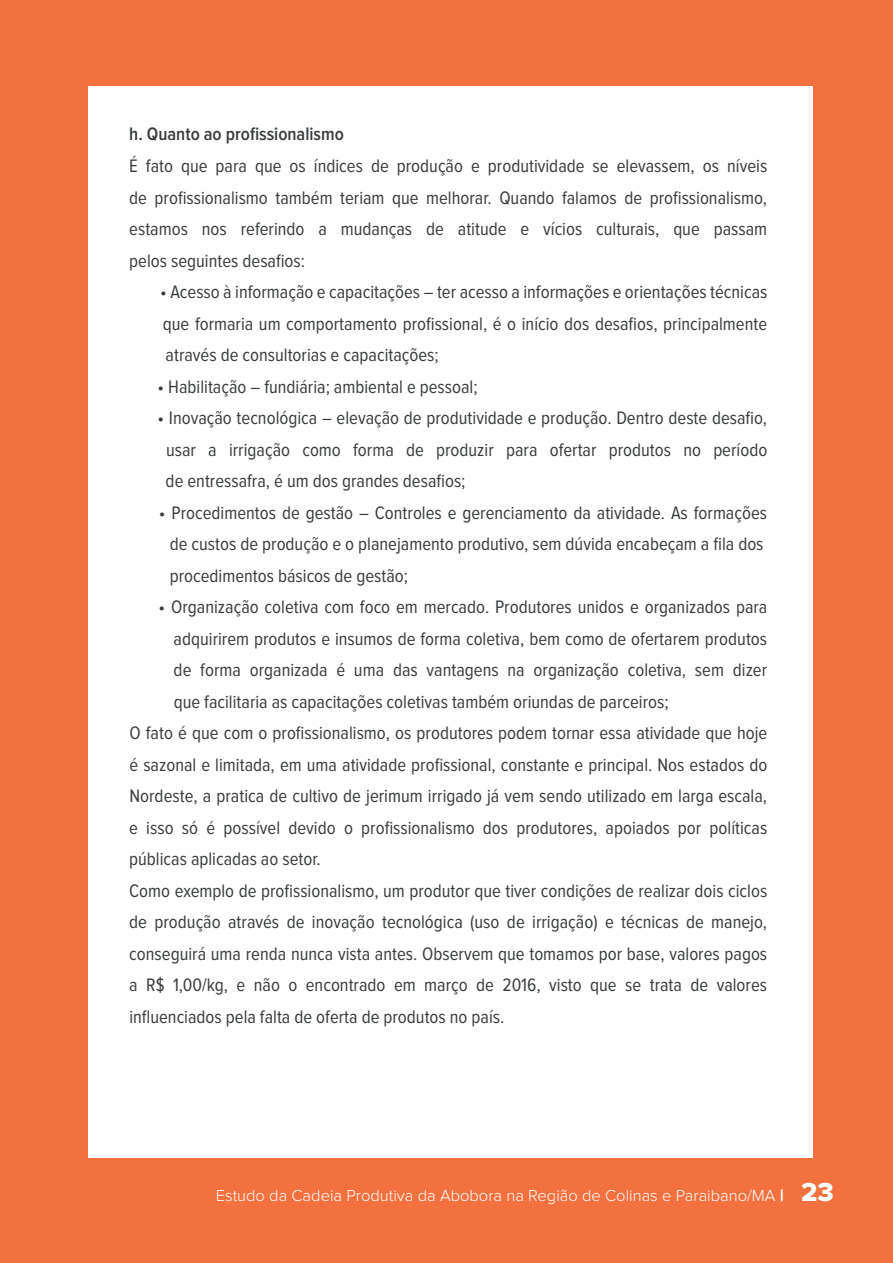
<style>
.page{position:relative;width:893px;height:1263px;background:#fff}
.page>*{position:absolute;margin:0;border:0;box-sizing:border-box;transform-origin:0 0}
.t1{font:18.75px/31.5px "Proxima Nova Cond";color:#393c3e;text-align:justify}
.t2{font:600 18.75px "Proxima Nova Cond";color:#393c3e}
.t3{font:300 16.5px "Proxima Nova";color:#fff}
.s1{font-family:"Proxima Nova Extrabld";font-weight:400;font-size:16.8px}
.s2{font-family:"Proxima Nova Extrabld";font-weight:400;font-size:27px}
</style>
<div class="page">
<div style="left:1px;top:1px;width:892px;height:1262px;background:#f3713e"></div>
<div style="left:88px;top:86px;width:724px;height:1071px;background:#fff"></div>
<p class="t2" style="left:129px;top:126px;width:216px">h. Quanto ao profissionalismo</p>
<p class="t1" style="left:129px;top:151px;width:640px">É fato que para que os índices de produção e produtividade se elevassem, os níveis de profissionalismo também teriam que melhorar. Quando falamos de profissionalismo, estamos nos referindo a mudanças de atitude e vícios culturais, que passam pelos seguintes desafios:</p>
<p class="t1" style="left:160px;top:277px;width:609px">• Acesso à informação e capacitações – ter acesso a informações e orientações técnicas que formaria um comportamento profissional, é o início dos desafios, principalmente através de consultorias e capacitações;</p>
<p class="t1" style="left:158px;top:371px;width:322px">• Habilitação – fundiária; ambiental e pessoal;</p>
<p class="t1" style="left:166px;top:403px;width:603px;text-indent:-8px">• Inovação tecnológica – elevação de produtividade e produção. Dentro deste desafio, usar a irrigação como forma de produzir para ofertar produtos no período de entressafra, é um dos grandes desafios;</p>
<p class="t1" style="left:170px;top:497px;width:599px;text-align:left;text-indent:-11px">• Procedimentos de gestão – Controles e gerenciamento da atividade. As formações de custos de produção e o planejamento produtivo, sem dúvida encabeçam a fila dos procedimentos básicos de gestão;</p>
<p class="t1" style="left:159px;top:592px;width:610px">• Organização coletiva com foco em mercado. Produtores unidos e organizados para</p>
<p class="t1" style="left:174px;top:623px;width:595px">adquirirem produtos e insumos de forma coletiva, bem como de ofertarem produtos</p>
<p class="t1" style="left:174px;top:655px;width:595px">de forma organizada é uma das vantagens na organização coletiva, sem dizer</p>
<p class="t1" style="left:174px;top:686px;width:496px">que facilitaria as capacitações coletivas também oriundas de parceiros;</p>
<p class="t1" style="left:129px;top:718px;width:639px">O fato é que com o profissionalismo, os produtores podem tornar essa atividade que hoje</p>
<p class="t1" style="left:129px;top:749px;width:639px">é sazonal e limitada, em uma atividade profissional, constante e principal. Nos estados do</p>
<p class="t1" style="left:129px;top:781px;width:639px">Nordeste, a pratica de cultivo de jerimum irrigado já vem sendo utilizado em larga escala,</p>
<p class="t1" style="left:129px;top:812px;width:640px">e isso só é possível devido o profissionalismo dos produtores, apoiados por políticas</p>
<p class="t1" style="left:129px;top:844px;width:193px">públicas aplicadas ao setor.</p>
<p class="t1" style="left:129px;top:875px;width:639px">Como exemplo de profissionalismo, um produtor que tiver condições de realizar dois ciclos</p>
<p class="t1" style="left:129px;top:907px;width:639px">de produção através de inovação tecnológica (uso de irrigação) e técnicas de manejo,</p>
<p class="t1" style="left:129px;top:938px;width:639px">conseguirá uma renda nunca vista antes. Observem que tomamos por base, valores pagos</p>
<p class="t1" style="left:129px;top:970px;width:639px">a R$ 1,00/kg, e não o encontrado em março de 2016, visto que se trata de valores</p>
<p class="t1" style="left:129px;top:1001px;width:377px">influenciados pela falta de oferta de produtos no país.</p>
<p class="t3" style="left:216px;top:1188px;width:619px">Estudo da Cadeia Produtiva da Abobora na Região de Colinas e Paraibano/MA <span class="s1">|</span> <span class="s2">23</span></p>
</div>
